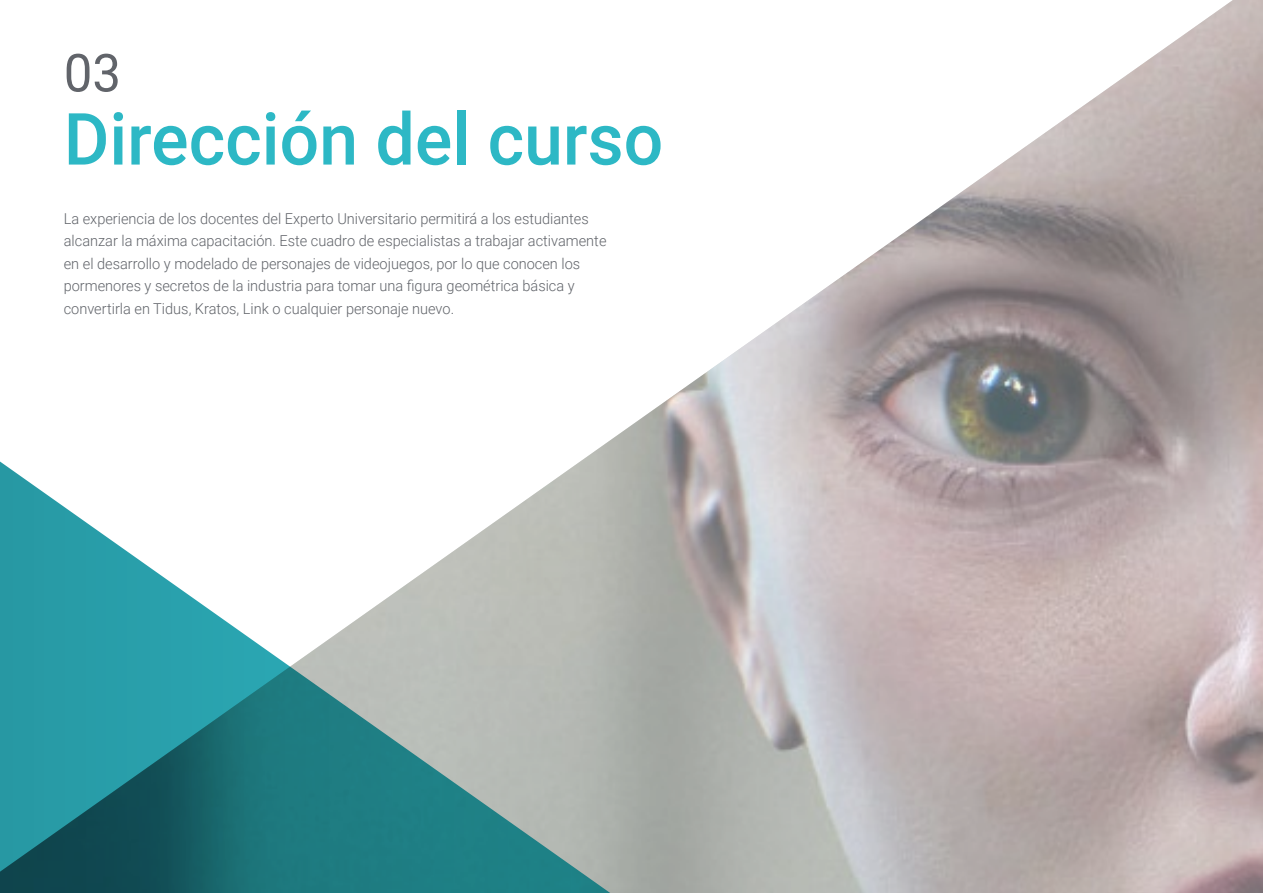
<style>
.page{position:relative;width:1263px;height:893px;background:#fff}
.page>*{position:absolute;margin:0;border:0;box-sizing:border-box;transform-origin:0 0}
.t1{font:500 72px "Roboto";color:#2db8c5}
.t2{font:52.5px "Roboto";color:#61646a}
.t3{font:300 15px/22.5px "Roboto";color:#61646a}
</style>
<div class="page">
<img style="left:602px;top:0;width:661px;height:893px">
<svg style="left:0;top:446px;width:640px;height:447px"></svg>
<h2 class="t2" style="left:64px;top:36px;width:59px">03</h2>
<h1 class="t1" style="left:64px;top:89px;width:601px">Dirección del curso</h1>
<p class="t3" style="left:64px;top:207px;width:544px">La experiencia de los docentes del Experto Universitario permitirá a los estudiantes alcanzar la máxima capacitación. Este cuadro de especialistas a trabajar activamente en el desarrollo y modelado de personajes de videojuegos, por lo que conocen los pormenores y secretos de la industria para tomar una figura geométrica básica y convertirla en Tidus, Kratos, Link o cualquier personaje nuevo.</p>
</div>
